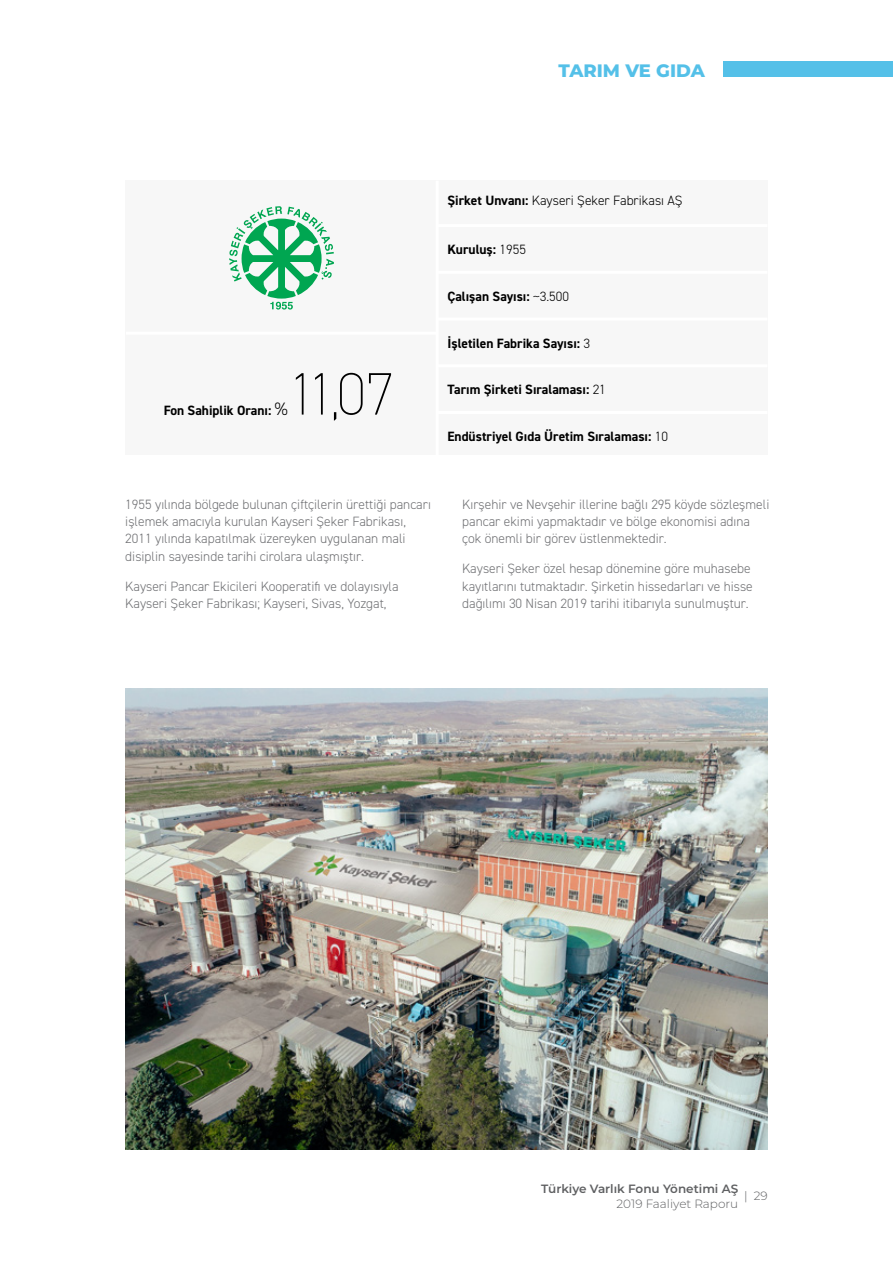
<style>
.page{position:relative;width:893px;height:1263px;background:#fff}
.page>*{position:absolute;margin:0;border:0;box-sizing:border-box;transform-origin:0 0}
.t1{font:200 60px "DIN2014";color:#000}
.t2{font:800 18px "Montserrat";color:#54c0e8}
.t3{font:300 13.5px/17.2px "DIN2014";color:#707174}
.t4{font:700 13.5px "DIN2014";color:#000}
.t5{font:300 13.5px "DIN2014";color:#000}
.t6{font:600 12px "Montserrat";color:#5f6062}
.t7{font:300 12px "Montserrat";color:#5f6062}
.s1{font-weight:300;font-size:18px}
.s2{font-weight:700}
.s3{font-weight:300}
</style>
<div class="page">
<div style="left:125px;top:181px;width:642px;height:274px;background:#f7f7f7"></div>
<hr style="left:436px;top:181px;width:3px;height:274px;background:#fff">
<hr style="left:126px;top:332px;width:311px;height:3px;background:#fff">
<hr style="left:437px;top:224px;width:330px;height:3px;background:#fff">
<hr style="left:437px;top:271px;width:330px;height:3px;background:#fff">
<hr style="left:437px;top:318px;width:330px;height:3px;background:#fff">
<hr style="left:437px;top:364px;width:330px;height:3px;background:#fff">
<hr style="left:437px;top:411px;width:330px;height:3px;background:#fff">
<svg style="left:229px;top:206px;width:105px;height:104px"></svg>
<img style="left:125px;top:689px;width:642px;height:460px">
<div style="left:723px;top:62px;width:170px;height:15px;background:#54c0e8"></div>
<h2 class="t2" style="left:559px;top:57px;width:148px">TARIM VE GIDA</h2>
<p class="t4" style="left:164px;top:401px;width:125px">Fon Sahiplik Oranı: <span class="s1">%</span></p>
<h1 class="t1" style="left:288px;top:357px;width:108px">11,07</h1>
<p class="t5" style="left:447px;top:192px;width:237px"><span class="s2">Şirket Unvanı:</span> Kayseri Şeker Fabrikası AŞ</p>
<p class="t4" style="left:447px;top:241px;width:80px">Kuruluş: <span class="s3">1955</span></p>
<p class="t4" style="left:447px;top:287px;width:123px">Çalışan Sayısı: <span class="s3">~3.500</span></p>
<p class="t4" style="left:447px;top:334px;width:144px">İşletilen Fabrika Sayısı: <span class="s3">3</span></p>
<p class="t4" style="left:447px;top:381px;width:160px">Tarım Şirketi Sıralaması: <span class="s3">21</span></p>
<p class="t4" style="left:447px;top:427px;width:222px">Endüstriyel Gıda Üretim Sıralaması: <span class="s3">10</span></p>
<p class="t3" style="left:125px;top:496px;width:307px">1955 yılında bölgede bulunan çiftçilerin ürettiği pancarı işlemek amacıyla kurulan Kayseri Şeker Fabrikası, 2011 yılında kapatılmak üzereyken uygulanan mali disiplin sayesinde tarihi cirolara ulaşmıştır.</p>
<p class="t3" style="left:125px;top:577px;width:275px">Kayseri Pancar Ekicileri Kooperatifi ve dolayısıyla<br>Kayseri Şeker Fabrikası; Kayseri, Sivas, Yozgat,</p>
<p class="t3" style="left:462px;top:496px;width:309px">Kırşehir ve Nevşehir illerine bağlı 295 köyde sözleşmeli pancar ekimi yapmaktadır ve bölge ekonomisi adına çok önemli bir görev üstlenmektedir.</p>
<p class="t3" style="left:462px;top:560px;width:292px">Kayseri Şeker özel hesap dönemine göre muhasebe kayıtlarını tutmaktadır. Şirketin hissedarları ve hisse dağılımı 30 Nisan 2019 tarihi itibarıyla sunulmuştur.</p>
<p class="t6" style="left:541px;top:1180px;width:199px">Türkiye Varlık Fonu Yönetimi AŞ</p>
<p class="t7" style="left:616px;top:1195px;width:123px">2019 Faaliyet Raporu</p>
<p class="t7" style="left:744px;top:1188px;width:25px">| 29</p>
</div>
